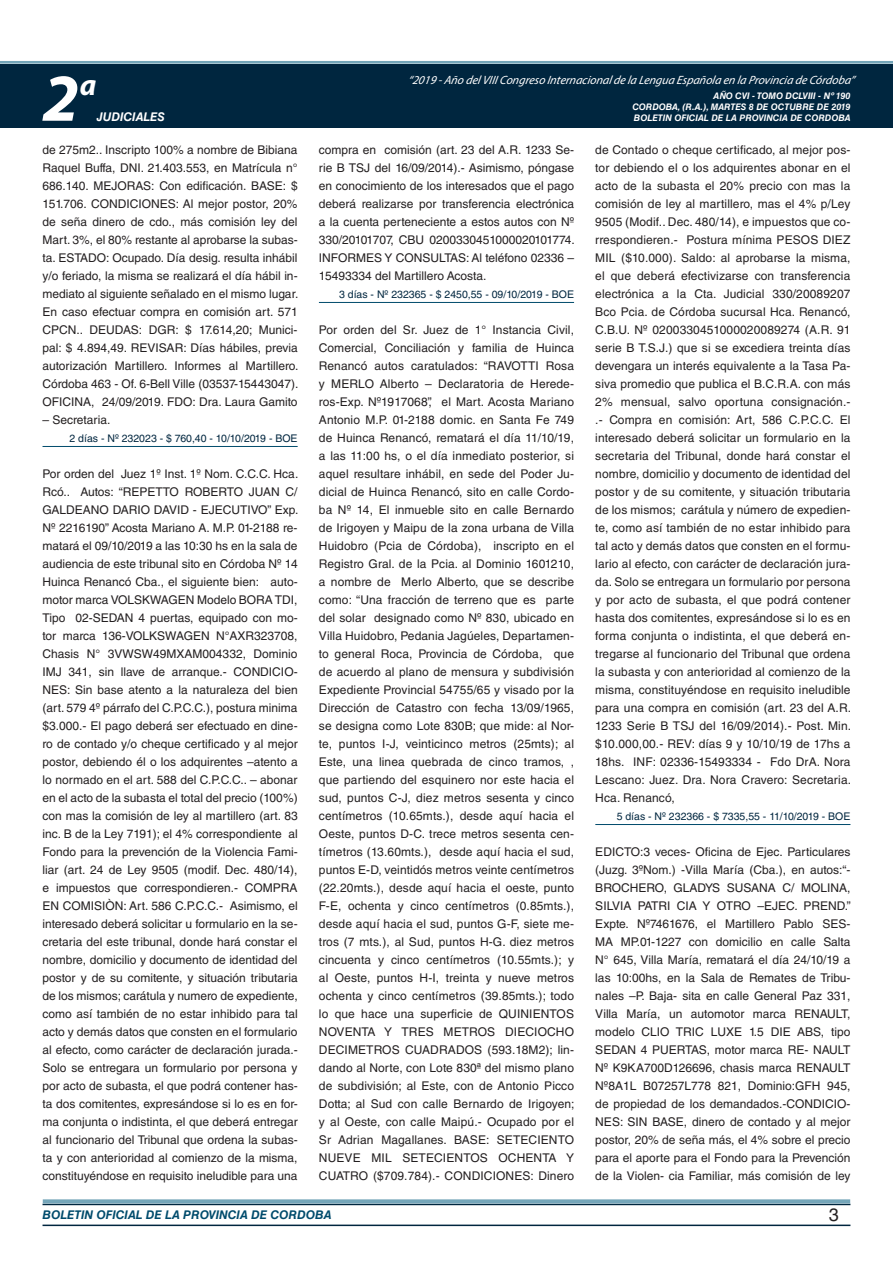
<style>
.page{position:relative;width:893px;height:1263px;background:#fff}
.page>*{position:absolute;margin:0;border:0;box-sizing:border-box;transform-origin:0 0}
.t1{font:italic 700 67.5px "Myriad Pro";color:#fff}
.t2{font:italic 700 30px "Myriad Pro";color:#fff}
.t3{font:18px "Helvetica LT Std";color:#231f20}
.t4{font:12px/18px "Helvetica LT Std";color:#231f20;text-align:justify}
.t5{font:italic 12px "Myriad Pro";color:#fff}
.t6{font:italic 700 12px "Helvetica LT Std";color:#004b6c}
.t7{font:italic 700 12px "Helvetica LT Std";color:#fff}
.t8{font:10.5px "Helvetica LT Std";color:#00263f}
.t9{font:italic 700 9px/10.8px "Helvetica LT Std";color:#fff;text-align:right}
</style>
<div class="page">
<div style="left:0;top:61px;width:893px;height:6px;background:#fff;opacity:.75"></div>
<div style="left:0;top:64px;width:893px;height:64px;background:#00263f"></div>
<hr style="left:43px;top:1224px;width:807px;height:2px;background:#00263f">
<div style="left:42px;top:1198px;width:809px;height:8px;background:#fff;opacity:.75"></div>
<hr style="left:43px;top:446px;width:255px;height:1px;background:#004b6c">
<hr style="left:319px;top:302px;width:255px;height:1px;background:#004b6c">
<hr style="left:595px;top:824px;width:255px;height:1px;background:#004b6c">
<h2 class="t2" style="left:80px;top:66px;width:18px">a</h2>
<p class="t5" style="left:408px;top:72px;width:448px">“2019 -Año delVIIICongreso Internacionalde la Lengua Esp añola en la Provincia de Córdoba”</p>
<h1 class="t1" style="left:43px;top:54px;width:38px">2</h1>
<p class="t9" style="left:632px;top:91px;width:220px">AÑO CVI - TOMO DCLVIII - Nº 190<br>CORDOBA, (R.A.), MARTES 8 DE OCTUBRE DE 2019</p>
<p class="t7" style="left:97px;top:110px;width:70px">JUDICIALES</p>
<p class="t9" style="left:634px;top:112px;width:218px">BOLETIN OFICIAL DE LA PROVINCIA DE CORDOBA</p>
<p class="t4" style="left:43px;top:141px;width:257px">de 275m2.. Inscripto 100% a nombre de Bibiana Raquel Buffa, DNI. 21.403.553, en Matrícula n° 686.140. MEJORAS: Con edificación. BASE: $ 151.706. CONDICIONES: Al mejor postor, 20% de seña dinero de cdo., más comisión ley del Mart. 3%, el 80% restante al aprobarse la subas&shy;ta. ESTADO: Ocupado. Día desig. resulta inhábil y/o feriado, la misma se realizará el día hábil in&shy;mediato al siguiente señalado en el mismo lugar.<br>En caso efectuar compra en comisión art. 571<br>CPCN.. DEUDAS: DGR: $ 17.614,20; Munici&shy;pal: $ 4.894,49. REVISAR: Días hábiles, previa autorización Martillero. Informes al Martillero.<br>Córdoba 463 - Of. 6-Bell Ville (03537-15443047).<br>OFICINA, 24/09/2019. FDO: Dra. Laura Gamito</p>
<p class="t4" style="left:43px;top:411px;width:69px">– Secretaria.</p>
<p class="t8" style="left:70px;top:432px;width:230px">2 días - Nº 232023 - $ 760,40 - 10/10/2019 - BOE</p>
<p class="t4" style="left:43px;top:465px;width:257px">Por orden del Juez 1º Inst. 1º Nom. C.C.C. Hca.<br>Rcó.. Autos: “REPETTO ROBERTO JUAN C/ GALDEANO DARIO DAVID - EJECUTIVO” Exp.<br>Nº 2216190” Acosta Mariano A. M.P. 01-2188 re&shy;matará el 09/10/2019 a las 10:30 hs en la sala de audiencia de este tribunal sito en Córdoba Nº 14<br>Huinca Renancó Cba., el siguiente bien: auto&shy;motor marca VOLSKWAGEN Modelo BORA TDI, Tipo 02-SEDAN 4 puertas, equipado con mo&shy;tor marca 136-VOLKSWAGEN N°AXR323708, Chasis N° 3VWSW49MXAM004332, Dominio IMJ 341, sin llave de arranque.- CONDICIO-NES: Sin base atento a la naturaleza del bien (art. 579 4º párrafo del C.P.C.C.), postura minima $3.000.- El pago deberá ser efectuado en dine&shy;ro de contado y/o cheque certificado y al mejor postor, debiendo él o los adquirentes –atento a lo normado en el art. 588 del C.P.C.C.. – abonar en el acto de la subasta el total del precio (100%) con mas la comisión de ley al martillero (art. 83 inc. B de la Ley 7191); el 4% correspondiente al Fondo para la prevención de la Violencia Fami&shy;liar (art. 24 de Ley 9505 (modif. Dec. 480/14), e impuestos que correspondieren.- COMPRA EN COMISIÒN: Art. 586 C.P.C.C.- Asimismo, el interesado deberá solicitar u formulario en la se&shy;cretaria del este tribunal, donde hará constar el nombre, domicilio y documento de identidad del postor y de su comitente, y situación tributaria de los mismos; carátula y numero de expediente, como así también de no estar inhibido para tal acto y demás datos que consten en el formulario al efecto, como carácter de declaración jurada.- Solo se entregara un formulario por persona y por acto de subasta, el que podrá contener has&shy;ta dos comitentes, expresándose si lo es en for&shy;ma conjunta o indistinta, el que deberá entregar al funcionario del Tribunal que ordena la subas&shy;ta y con anterioridad al comienzo de la misma, constituyéndose en requisito ineludible para una</p>
<p class="t4" style="left:319px;top:141px;width:257px">compra en comisión (art. 23 del A.R. 1233 Se&shy;rie B TSJ del 16/09/2014).- Asimismo, póngase en conocimiento de los interesados que el pago deberá realizarse por transferencia electrónica a la cuenta perteneciente a estos autos con Nº 330/20101707, CBU 0200330451000020101774.<br>INFORMES Y CONSULTAS: Al teléfono 02336 – 15493334 del Martillero Acosta.</p>
<p class="t8" style="left:339px;top:288px;width:236px">3 días - Nº 232365 - $ 2450,55 - 09/10/2019 - BOE</p>
<p class="t4" style="left:319px;top:321px;width:257px">Por orden del Sr. Juez de 1° Instancia Civil, Comercial, Conciliación y familia de Huinca Renancó autos caratulados: “RAVOTTI Rosa y MERLO Alberto – Declaratoria de Herede&shy;ros-Exp. Nº1917068”, el Mart. Acosta Mariano Antonio M.P. 01-2188 domic. en Santa Fe 749 de Huinca Renancó, rematará el día 11/10/19, a las 11:00 hs, o el día inmediato posterior, si aquel resultare inhábil, en sede del Poder Ju&shy;dicial de Huinca Renancó, sito en calle Cordo&shy;ba Nº 14, El inmueble sito en calle Bernardo de Irigoyen y Maipu de la zona urbana de Villa Huidobro (Pcia de Córdoba), inscripto en el Registro Gral. de la Pcia. al Dominio 1601210, a nombre de Merlo Alberto, que se describe como: “Una fracción de terreno que es parte del solar designado como Nº 830, ubicado en Villa Huidobro, Pedania Jagúeles, Departamen&shy;to general Roca, Provincia de Córdoba, que de acuerdo al plano de mensura y subdivisión Expediente Provincial 54755/65 y visado por la Dirección de Catastro con fecha 13/09/1965, se designa como Lote 830B; que mide: al Nor&shy;te, puntos I-J, veinticinco metros (25mts); al Este, una linea quebrada de cinco tramos, , que partiendo del esquinero nor este hacia el sud, puntos C-J, diez metros sesenta y cinco centímetros (10.65mts.), desde aquí hacia el Oeste, puntos D-C. trece metros sesenta cen&shy;tímetros (13.60mts.), desde aquí hacia el sud, puntos E-D, veintidós metros veinte centímetros (22.20mts.), desde aquí hacia el oeste, punto F-E, ochenta y cinco centímetros (0.85mts.), desde aquí hacia el sud, puntos G-F, siete me&shy;tros (7 mts.), al Sud, puntos H-G. diez metros cincuenta y cinco centímetros (10.55mts.); y al Oeste, puntos H-I, treinta y nueve metros ochenta y cinco centímetros (39.85mts.); todo lo que hace una superficie de QUINIENTOS NOVENTA Y TRES METROS DIECIOCHO DECIMETROS CUADRADOS (593.18M2); lin&shy;dando al Norte, con Lote 830ª del mismo plano de subdivisión; al Este, con de Antonio Picco Dotta; al Sud con calle Bernardo de Irigoyen; y al Oeste, con calle Maipú.- Ocupado por el Sr Adrian Magallanes. BASE: SETECIENTO NUEVE MIL SETECIENTOS OCHENTA Y CUATRO ($709.784).- CONDICIONES: Dinero</p>
<p class="t4" style="left:595px;top:141px;width:257px">de Contado o cheque certificado, al mejor pos&shy;tor debiendo el o los adquirentes abonar en el acto de la subasta el 20% precio con mas la comisión de ley al martillero, mas el 4% p/Ley 9505 (Modif.. Dec. 480/14), e impuestos que co&shy;rrespondieren.- Postura mínima PESOS DIEZ MIL ($10.000). Saldo: al aprobarse la misma, el que deberá efectivizarse con transferencia electrónica a la Cta. Judicial 330/20089207<br>Bco Pcia. de Córdoba sucursal Hca. Renancó, C.B.U. Nº 0200330451000020089274 (A.R. 91 serie B T.S.J.) que si se excediera treinta días devengara un interés equivalente a la Tasa Pa&shy;siva promedio que publica el B.C.R.A. con más 2% mensual, salvo oportuna consignación.- .- Compra en comisión: Art, 586 C.P.C.C. El interesado deberá solicitar un formulario en la secretaria del Tribunal, donde hará constar el nombre, domicilio y documento de identidad del postor y de su comitente, y situación tributaria de los mismos; carátula y número de expedien&shy;te, como así también de no estar inhibido para tal acto y demás datos que consten en el formu&shy;lario al efecto, con carácter de declaración jura&shy;da. Solo se entregara un formulario por persona y por acto de subasta, el que podrá contener hasta dos comitentes, expresándose si lo es en forma conjunta o indistinta, el que deberá en&shy;tregarse al funcionario del Tribunal que ordena la subasta y con anterioridad al comienzo de la misma, constituyéndose en requisito ineludible para una compra en comisión (art. 23 del A.R.<br>1233 Serie B TSJ del 16/09/2014).- Post. Min. $10.000,00.- REV: días 9 y 10/10/19 de 17hs a 18hs. INF: 02336-15493334 - Fdo DrA. Nora Lescano: Juez. Dra. Nora Cravero: Secretaria.<br>Hca. Renancó,</p>
<p class="t8" style="left:617px;top:810px;width:235px">5 días - Nº 232366 - $ 7335,55 - 11/10/2019 - BOE</p>
<p class="t4" style="left:595px;top:843px;width:257px">EDICTO:3 veces- Oficina de Ejec. Particulares (Juzg. 3ºNom.) -Villa María (Cba.), en autos:“- BROCHERO, GLADYS SUSANA C/ MOLINA, SILVIA PATRI CIA Y OTRO –EJEC. PREND.” Expte. Nº7461676, el Martillero Pablo SES-MA MP.01-1227 con domicilio en calle Salta N° 645, Villa María, rematará el día 24/10/19 a las 10:00hs, en la Sala de Remates de Tribu&shy;nales –P. Baja- sita en calle General Paz 331, Villa María, un automotor marca RENAULT, modelo CLIO TRIC LUXE 1.5 DIE ABS, tipo SEDAN 4 PUERTAS, motor marca RE- NAULT Nº K9KA700D126696, chasis marca RENAULT Nº8A1L B07257L778 821, Dominio:GFH 945, de propiedad de los demandados.-CONDICIO-NES: SIN BASE, dinero de contado y al mejor postor, 20% de seña más, el 4% sobre el precio para el aporte para el Fondo para la Prevención de la Violen- cia Familiar, más comisión de ley</p>
<p class="t6" style="left:43px;top:1208px;width:290px">BOLETIN OFICIAL DE LA PROVINCIA DE CORDOBA</p>
<h3 class="t3" style="left:829px;top:1204px;width:12px">3</h3>
</div>
